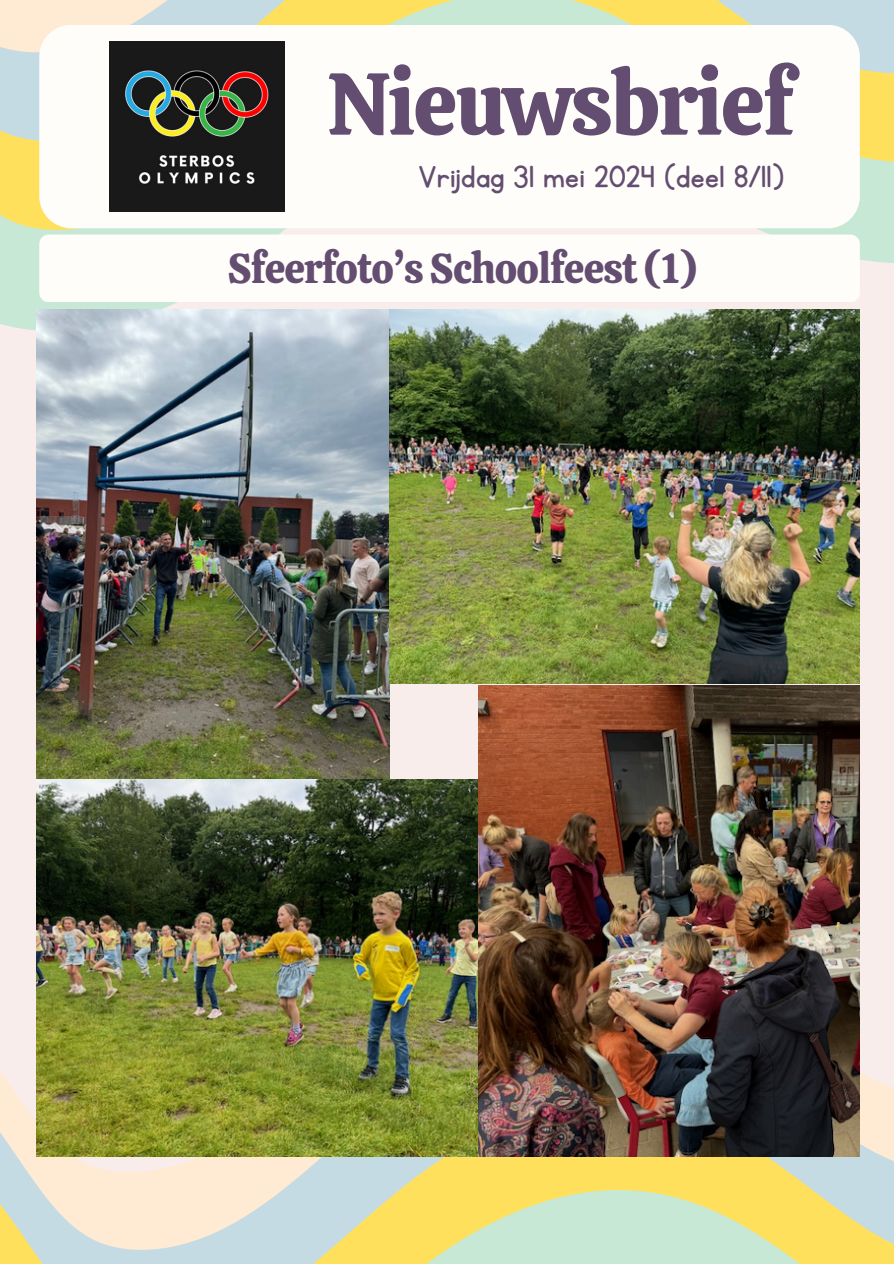
<style>
.page{position:relative;width:894px;height:1264px;background:#fff}
.page>*{position:absolute;margin:0;border:0;box-sizing:border-box;transform-origin:0 0}
.t1{font:87.75px "Calistoga";letter-spacing:-.025em;color:#634d70}
.t2{font:41.25px "Calistoga";letter-spacing:-.025em;color:#634d70}
.t3{font:35.7px "KG Primary Penmanship";letter-spacing:.01em;color:#634d70}
</style>
<div class="page">
<div style="left:0;top:0;width:893px;height:1263px;background:#f8edeb"></div>
<svg style="left:0;top:0;width:893px;height:332px"></svg>
<div style="left:39px;top:25px;width:820px;height:203px;background:#fffdfa;border-radius:32px"></div>
<svg style="left:0;top:1076px;width:893px;height:88px;background:#e9dcb7"></svg>
<svg style="left:0;top:1164px;width:893px;height:99px;background:#e3e2af"></svg>
<img style="left:110px;top:41px;width:174px;height:170px">
<div style="left:39px;top:234px;width:820px;height:68px;background:#fffdfa;border-radius:9px"></div>
<img style="left:37px;top:309px;width:352px;height:470px">
<img style="left:389px;top:309px;width:470px;height:375px">
<img style="left:37px;top:779px;width:441px;height:377px">
<img style="left:478px;top:685px;width:381px;height:471px">
<p class="t1" style="left:326px;top:47px;width:469px">Nieuwsbrief</p>
<p class="t3" style="left:418px;top:160px;width:367px">Vrijdag 31 mei 2024 (deel 8/11)</p>
<p class="t2" style="left:227px;top:241px;width:471px">Sfeerfoto’s Schoolfeest (1)</p>
</div>
